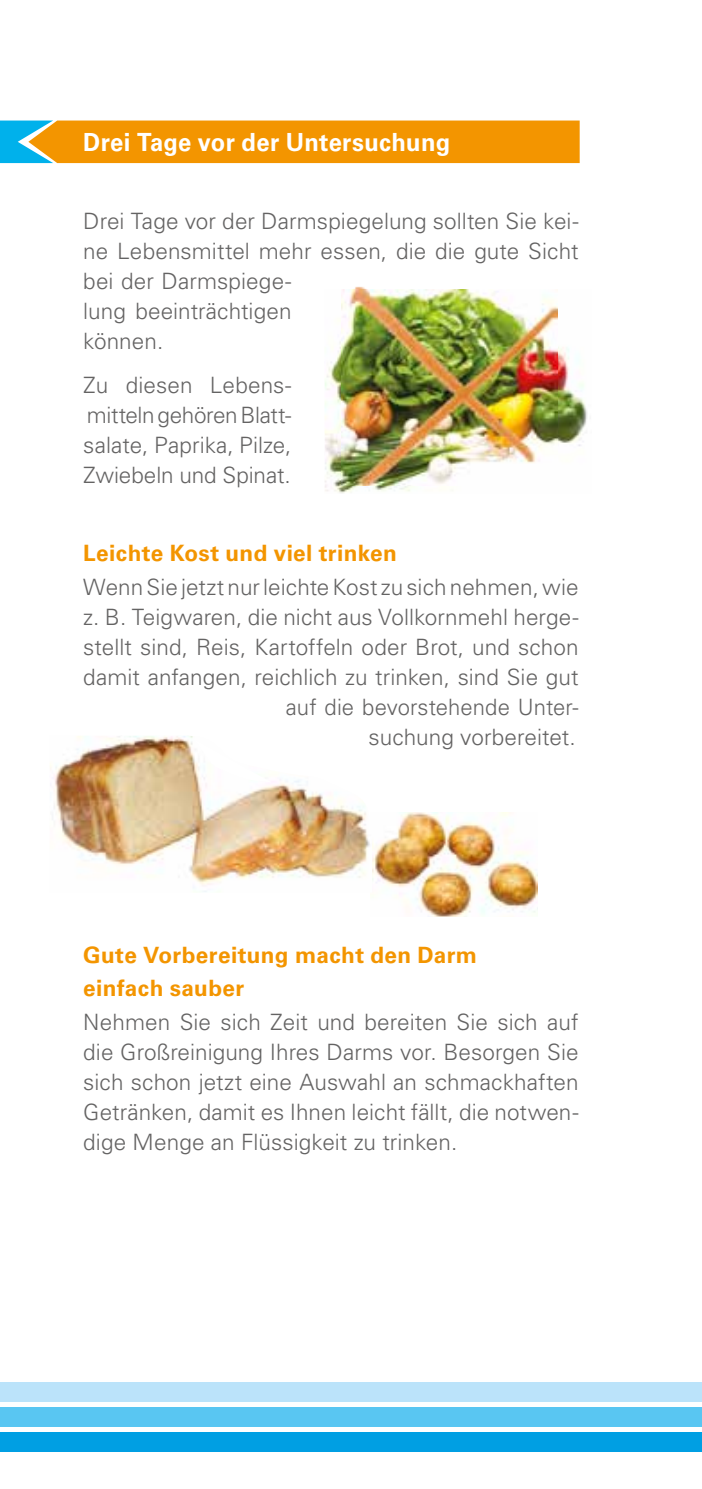
<style>
.page{position:relative;width:702px;height:1489px;background:#fff}
.page>*{position:absolute;margin:0;border:0;box-sizing:border-box;transform-origin:0 0}
.t1{font:700 25px "Univers LT Std";letter-spacing:.01em;color:#fff;scale:.95 1}
.t2{font:300 22.5px/30px "Univers LT Std";letter-spacing:.005em;color:#646363;text-align:justify}
.t3{font:700 22.5px/33.5px "Univers LT Std";letter-spacing:.015em;color:#f39500}
</style>
<div class="page">
<div style="left:0;top:1431px;width:702px;height:20px;background:#009fe3"></div>
<div style="left:0;top:1407px;width:702px;height:19px;background:#59c6f2"></div>
<div style="left:0;top:1382px;width:702px;height:19px;background:#bbe3fa"></div>
<svg style="left:0;top:120px;width:579px;height:43px;background:#e49914"></svg>
<img style="left:325px;top:306px;width:262px;height:187px">
<img style="left:341px;top:286px;width:216px;height:199px">
<img style="left:373px;top:812px;width:164px;height:104px">
<img style="left:50px;top:736px;width:323px;height:156px">
<p class="t1" style="left:83px;top:127px;width:388px">Drei Tage vor der Untersuchung</p>
<p class="t2" style="left:83px;top:206px;width:496px;text-align:left">Drei Tage vor der Darmspiegelung sollten Sie kei&shy;ne Lebensmittel mehr essen, die die gute Sicht bei der Darmspiege-<br>lung beeinträchtigen<br>können.</p>
<p class="t2" style="left:83px;top:370px;width:210px">Zu diesen Lebens&shy;mitteln gehören Blatt&shy;salate, Paprika, Pilze, Zwiebeln und Spinat.</p>
<p class="t3" style="left:83px;top:536px;width:315px">Leichte Kost und viel trinken</p>
<p class="t2" style="left:83px;top:571px;width:497px;text-align:right">Wenn Sie jetzt nur leichte Kost zu sich nehmen, wie z. B. Teigwaren, die nicht aus Vollkornmehl herge&shy;stellt sind, Reis, Kartoffeln oder Brot, und schon damit anfangen, reichlich zu trinken, sind Sie gut auf die bevorstehende Unter-<br>suchung vorbereitet.</p>
<p class="t3" style="left:83px;top:938px;width:395px">Gute Vorbereitung macht den Darm einfach sauber</p>
<p class="t2" style="left:83px;top:1006px;width:497px">Nehmen Sie sich Zeit und bereiten Sie sich auf die Großreinigung Ihres Darms vor. Besorgen Sie sich schon jetzt eine Auswahl an schmackhaften Getränken, damit es Ihnen leicht fällt, die notwen&shy;dige Menge an Flüssigkeit zu trinken.</p>
</div>
